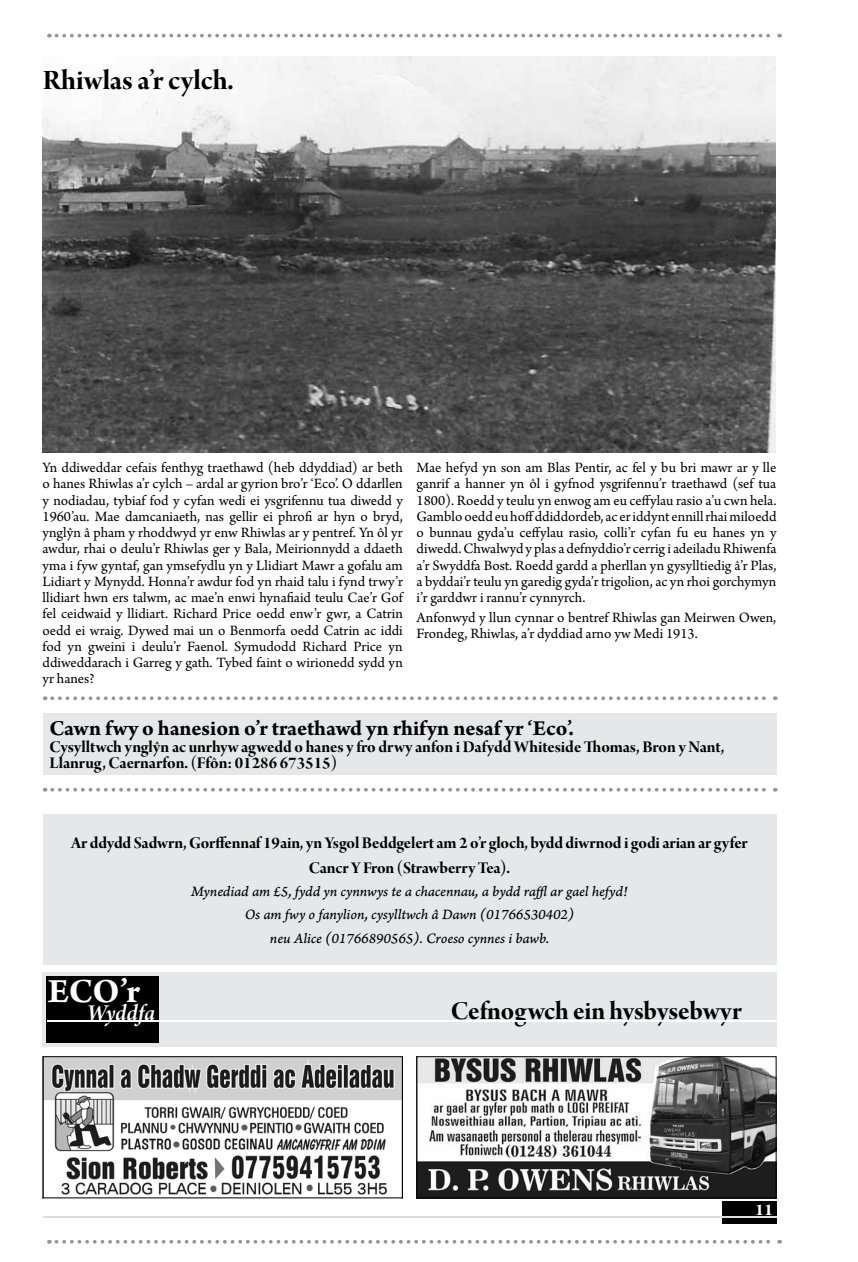
<style>
.page{position:relative;width:858px;height:1262px;background:#fff}
.page>*{position:absolute;margin:0;border:0;box-sizing:border-box;transform-origin:0 0}
.t1{font:700 36px "Arno Pro";color:#fff}
.t2{font:30px "Arno Pro Bold Display";color:#000}
.t3{font:27.5px "Arno Pro Bold Display";color:#000}
.t4{font:24px "Arno Pro Smbd Italic Subhead";letter-spacing:-.005em;color:#fff}
.t5{font:700 22.5px "Arno Pro";letter-spacing:-.005em;color:#000}
.t6{font:17.5px/16.2px "Arno Pro Bold Display";letter-spacing:-.005em;color:#000}
.t7{font:700 17.5px "Arno Pro";color:#fff}
.t8{font:15px/16.2px "Arno Pro";color:#000;text-align:justify}
.t9{font:15px/23.4px "Arno Pro Italic Caption";letter-spacing:-.01em;color:#000;text-align:center}
</style>
<div class="page">
<div style="left:722px;top:1200px;width:54px;height:23px;background:#000"></div>
<hr style="left:43px;top:1216px;width:733px;height:1px;background:#dcddde">
<svg style="left:52px;top:696px;width:723px;height:4px"></svg>
<svg style="left:52px;top:787px;width:723px;height:4px"></svg>
<svg style="left:56px;top:34px;width:724px;height:3px"></svg>
<svg style="left:56px;top:1239px;width:724px;height:4px"></svg>
<img style="left:45px;top:1058px;width:356px;height:137px">
<div style="left:43px;top:1056px;width:360px;height:142px;border:1px solid #000"></div>
<img style="left:418px;top:1058px;width:356px;height:138px">
<div style="left:416px;top:1056px;width:360px;height:142px;border:1px solid #000"></div>
<img style="left:43px;top:57px;width:732px;height:396px">
<div style="left:43px;top:713px;width:733px;height:62px;background:#e6e7e8"></div>
<div style="left:43px;top:814px;width:733px;height:150px;background:#e6e7e8"></div>
<div style="left:43px;top:972px;width:734px;height:74px;background:#e6e7e8"></div>
<div style="left:47px;top:976px;width:112px;height:67px;background:#000"></div>
<hr style="left:47px;top:1020px;width:730px;height:1px;background:#fff">
<h2 class="t2" style="left:43px;top:63px;width:192px">Rhiwlas a’r cylch.</h2>
<p class="t8" style="left:43px;top:460px;width:362px">Yn ddiweddar cefais fenthyg traethawd (heb ddyddiad) ar beth o hanes Rhiwlas a’r cylch – ardal ar gyrion bro’r ‘Eco’. O ddarllen y nodiadau, tybiaf fod y cyfan wedi ei ysgrifennu tua diwedd y 1960’au. Mae damcaniaeth, nas gellir ei phrofi ar hyn o bryd, ynglŷn â pham y rhoddwyd yr enw Rhiwlas ar y pentref. Yn ôl yr awdur, rhai o deulu’r Rhiwlas ger y Bala, Meirionnydd a ddaeth yma i fyw gyntaf, gan ymsefydlu yn y Llidiart Mawr a gofalu am Lidiart y Mynydd. Honna’r awdur fod yn rhaid talu i fynd trwy’r llidiart hwn ers talwm, ac mae’n enwi hynafiaid teulu Cae’r Gof fel ceidwaid y llidiart. Richard Price oedd enw’r gwr, a Catrin oedd ei wraig. Dywed mai un o Benmorfa oedd Catrin ac iddi fod yn gweini i deulu’r Faenol. Symudodd Richard Price yn ddiweddarach i Garreg y gath. Tybed faint o wirionedd sydd yn yr hanes?</p>
<p class="t8" style="left:416px;top:460px;width:361px">Mae hefyd yn son am Blas Pentir, ac fel y bu bri mawr ar y lle ganrif a hanner yn ôl i gyfnod ysgrifennu’r traethawd (sef tua 1800). Roedd y teulu yn enwog am eu ceffylau rasio a’u cwn hela.<br>Gamblo oedd eu hoff ddiddordeb, ac er iddynt ennill rhai miloedd o bunnau gyda’u ceffylau rasio, colli’r cyfan fu eu hanes yn y diwedd. Chwalwyd y plas a defnyddio’r cerrig i adeiladu Rhiwenfa a’r Swyddfa Bost. Roedd gardd a pherllan yn gysylltiedig â’r Plas, a byddai’r teulu yn garedig gyda’r trigolion, ac yn rhoi gorchymyn i’r garddwr i rannu’r cynnyrch.</p>
<p class="t8" style="left:416px;top:610px;width:361px">Anfonwyd y llun cynnar o bentref Rhiwlas gan Meirwen Owen,<br>Frondeg, Rhiwlas, a’r dyddiad arno yw Medi 1913.</p>
<h3 class="t5" style="left:50px;top:715px;width:525px">Cawn fwy o hanesion o’r traethawd yn rhifyn nesaf yr ‘Eco’.</h3>
<p class="t6" style="left:50px;top:739px;width:676px">Cysylltwch ynglŷn ac unrhyw agwedd o hanes y fro drwy anfon i Dafydd Whiteside Thomas, Bron y Nant,<br>Llanrug, Caernarfon. (Ffôn: 01286 673515)</p>
<p class="t6" style="left:71px;top:831px;width:678px;line-height:25px;text-align:center">Ar ddydd Sadwrn, Gorffennaf 19ain, yn Ysgol Beddgelert am 2 o’r gloch, bydd diwrnod i godi arian ar gyfer<br>Cancr Y Fron (Strawberry Tea).</p>
<p class="t9" style="left:191px;top:880px;width:438px">Mynediad am £5, fydd yn cynnwys te a chacennau, a bydd raffl ar gael hefyd!<br>Os am fwy o fanylion, cysylltwch â Dawn (01766530402)<br>neu Alice (01766890565). Croeso cynnes i bawb.</p>
<h1 class="t1" style="left:48px;top:970px;width:93px">ECO’r</h1>
<h3 class="t4" style="left:87px;top:999px;width:69px">Wyddfa</h3>
<h3 class="t3" style="left:451px;top:995px;width:292px">Cefnogwch ein hysbysebwyr</h3>
<p class="t7" style="left:755px;top:1199px;width:19px">11</p>
</div>
